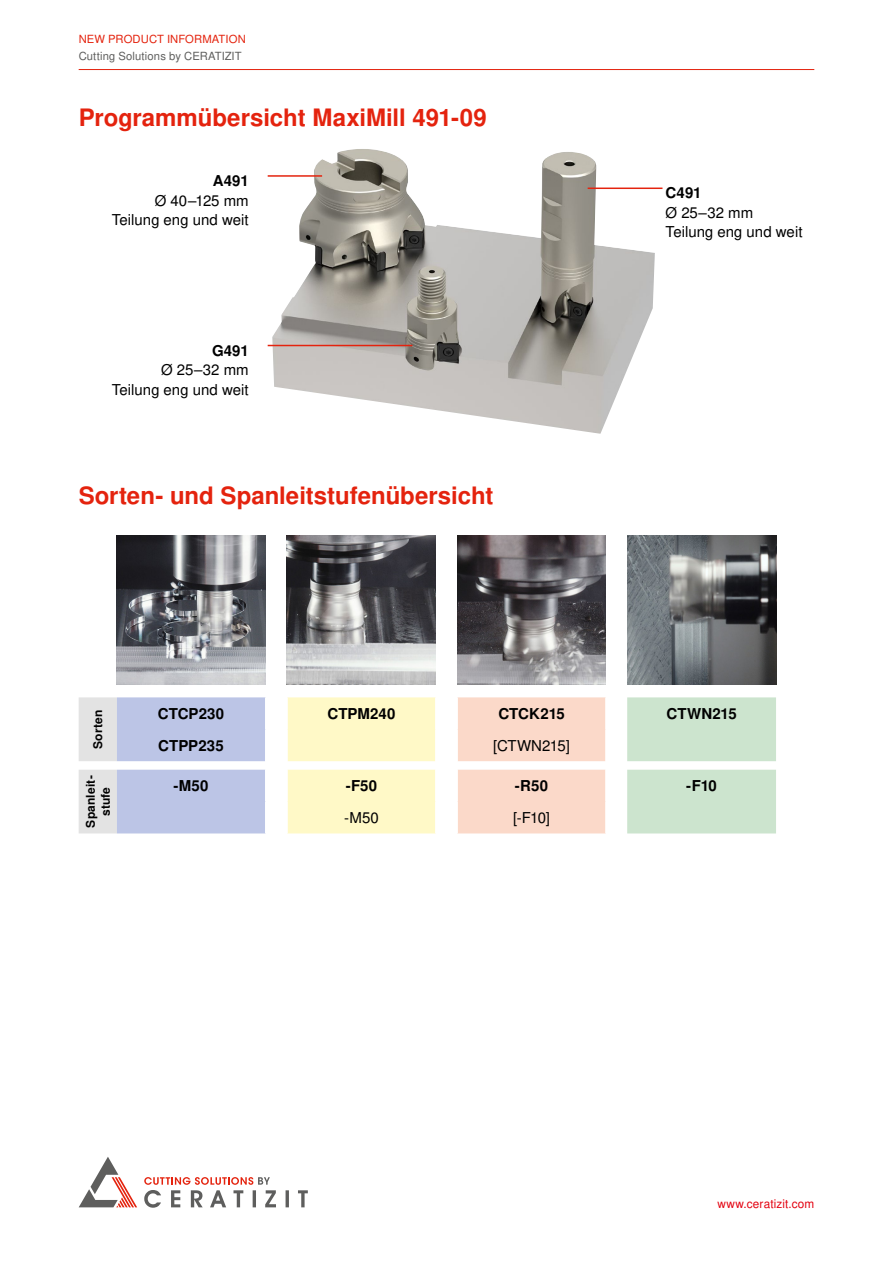
<style>
.page{position:relative;width:893px;height:1263px;background:#fff}
.page>*{position:absolute;margin:0;border:0;box-sizing:border-box;transform-origin:0 0}
.t1{font:700 24px "Nimbus San L";color:#e4230e}
.t2{font:15px/19.5px "Nimbus San L";color:#000;text-align:right}
.t3{font:700 15px "Nimbus San L";letter-spacing:.005em;color:#000}
.t4{font:700 12px/15px "Nimbus San L";letter-spacing:.02em;color:#000;text-align:center}
.t5{font:12px "Nimbus Sans WNT";letter-spacing:.01em;color:#e3000f}
.t6{font:11.25px "Nimbus San L";letter-spacing:.015em;color:#5e5e5d}
.t7{font:11.25px "Nimbus San L";letter-spacing:.005em;color:#e4230e}
</style>
<div class="page">
<img style="left:272px;top:149px;width:383px;height:285px">
<hr style="left:268px;top:175px;width:54px;height:2px;background:#e4230e">
<hr style="left:268px;top:345px;width:144px;height:1px;background:#e4230e">
<hr style="left:588px;top:188px;width:74px;height:1px;background:#e4230e">
<img style="left:117px;top:536px;width:148px;height:149px">
<img style="left:287px;top:536px;width:148px;height:149px">
<img style="left:457px;top:536px;width:149px;height:149px">
<img style="left:628px;top:536px;width:148px;height:149px">
<svg style="left:627px;top:697px;width:149px;height:136px;background:#cfe5d1"></svg>
<svg style="left:79px;top:697px;width:187px;height:136px;background:#c7cee7"></svg>
<svg style="left:287px;top:697px;width:149px;height:136px;background:#fff9ca"></svg>
<svg style="left:457px;top:697px;width:149px;height:136px;background:#fbdbcc"></svg>
<hr style="left:265px;top:770px;width:1px;height:31px;background:#fff">
<hr style="left:286px;top:770px;width:2px;height:31px;background:#fff">
<hr style="left:435px;top:770px;width:2px;height:31px;background:#fff">
<hr style="left:456px;top:770px;width:2px;height:31px;background:#fff">
<hr style="left:605px;top:770px;width:2px;height:31px;background:#fff">
<hr style="left:265px;top:801px;width:1px;height:32px;background:#fff">
<hr style="left:286px;top:801px;width:2px;height:32px;background:#fff">
<hr style="left:435px;top:801px;width:2px;height:32px;background:#fff">
<hr style="left:456px;top:801px;width:2px;height:32px;background:#fff">
<hr style="left:605px;top:801px;width:2px;height:32px;background:#fff">
<hr style="left:79px;top:69px;width:735px;height:1px;background:#e4230e">
<svg style="left:79px;top:1157px;width:58px;height:50px"></svg>
<svg style="left:144px;top:1177px;width:164px;height:31px"></svg>
<p class="t7" style="left:79px;top:33px;width:169px">NEW PRODUCT INFORMATION</p>
<p class="t6" style="left:79px;top:49px;width:164px">Cutting Solutions by CERATIZIT</p>
<h1 class="t1" style="left:79px;top:103px;width:410px">Programmübersicht MaxiMill 491-09</h1>
<p class="t3" style="left:213px;top:172px;width:37px">A491</p>
<p class="t2" style="left:112px;top:191px;width:139px">Ø 40–125 mm<br>Teilung eng und weit</p>
<p class="t3" style="left:212px;top:341px;width:38px">G491</p>
<p class="t2" style="left:112px;top:361px;width:139px">Ø 25–32 mm<br>Teilung eng und weit</p>
<h1 class="t1" style="left:79px;top:481px;width:416px">Sorten- und Spanleitstufenübersicht</h1>
<p class="t3" style="left:665px;top:184px;width:38px">C491</p>
<p class="t2" style="left:665px;top:203px;width:139px;text-align:left">Ø 25–32 mm<br>Teilung eng und weit</p>
<p class="t4" style="left:91px;top:749px;width:41px;rotate:-90deg">Sorten</p>
<p class="t3" style="left:158px;top:705px;width:68px">CTCP230</p>
<p class="t3" style="left:327px;top:705px;width:70px">CTPM240</p>
<p class="t3" style="left:498px;top:705px;width:68px">CTCK215</p>
<p class="t3" style="left:666px;top:705px;width:72px">CTWN215</p>
<p class="t3" style="left:158px;top:736px;width:67px">CTPP235</p>
<p class="t2" style="left:493px;top:736px;width:78px">[CTWN215]</p>
<p class="t4" style="left:83px;top:828px;width:54px;rotate:-90deg">Spanleit&shy;stufe</p>
<p class="t3" style="left:173px;top:777px;width:37px">-M50</p>
<p class="t3" style="left:346px;top:777px;width:33px">-F50</p>
<p class="t3" style="left:515px;top:777px;width:35px">-R50</p>
<p class="t3" style="left:686px;top:777px;width:32px">-F10</p>
<p class="t2" style="left:344px;top:808px;width:36px">-M50</p>
<p class="t2" style="left:513px;top:808px;width:38px">[-F10]</p>
<p class="t5" style="left:717px;top:1196px;width:98px">www.ceratizit.com</p>
</div>
